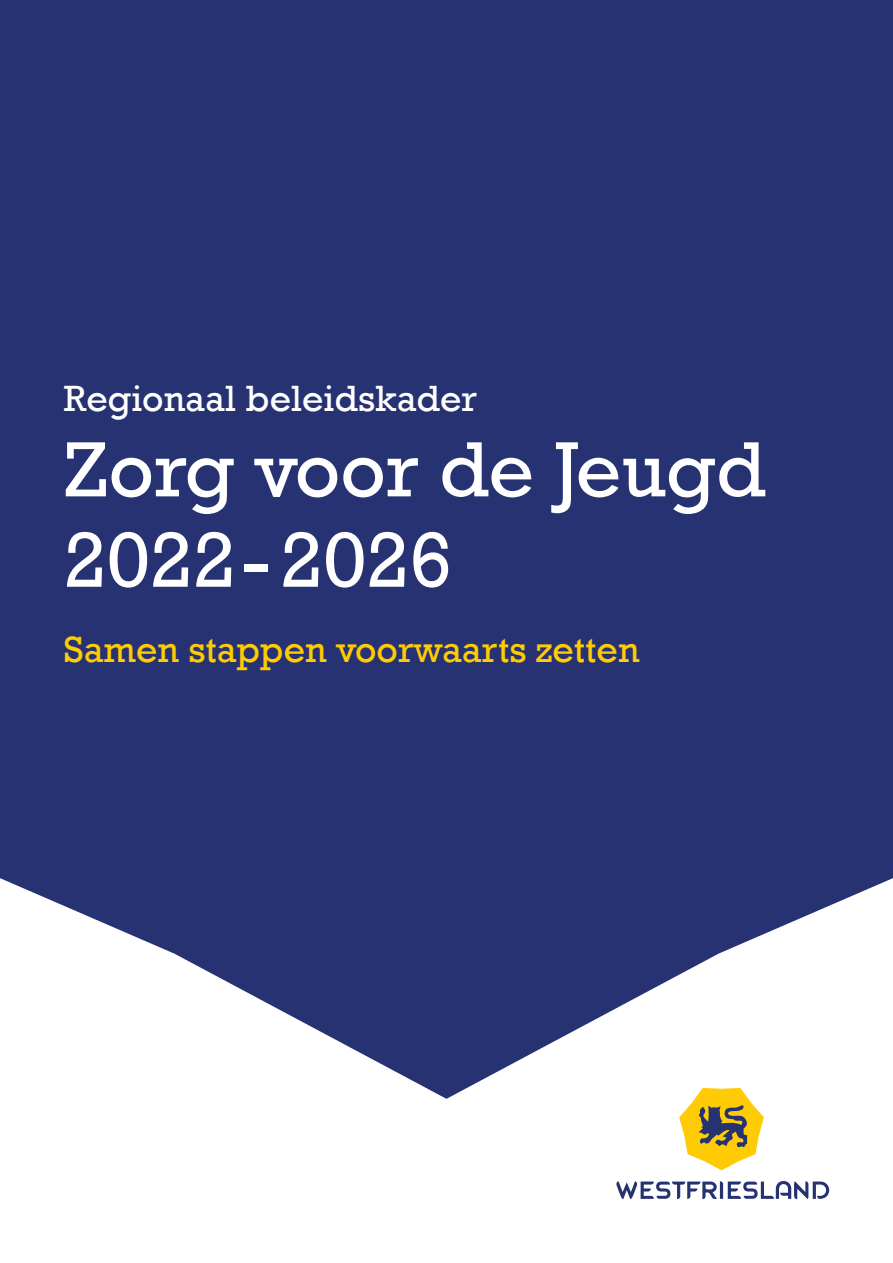
<style>
.page{position:relative;width:893px;height:1263px;background:#273273}
.page>*{position:absolute;margin:0;border:0;box-sizing:border-box;transform-origin:0 0}
.t1{font:79.5px/90.4px "Rockwell";color:#fff}
.t2{font:37.5px "Rockwell";color:#fc0}
.t3{font:37.5px "Rockwell";color:#fff}
</style>
<div class="page">
<svg style="left:0;top:878px;width:893px;height:385px;fill:#fff"></svg>
<svg style="left:616px;top:1181px;width:213px;height:18px"></svg>
<svg style="left:679px;top:1088px;width:85px;height:82px;background:#dac05b"></svg>
<p class="t3" style="left:64px;top:377px;width:415px">Regionaal beleidskader</p>
<h1 class="t1" style="left:64px;top:426px;width:703px">Zorg voor de Jeugd<br>2022 - 2026</h1>
<p class="t2" style="left:64px;top:628px;width:577px">Samen stappen voorwaarts zetten</p>
</div>
